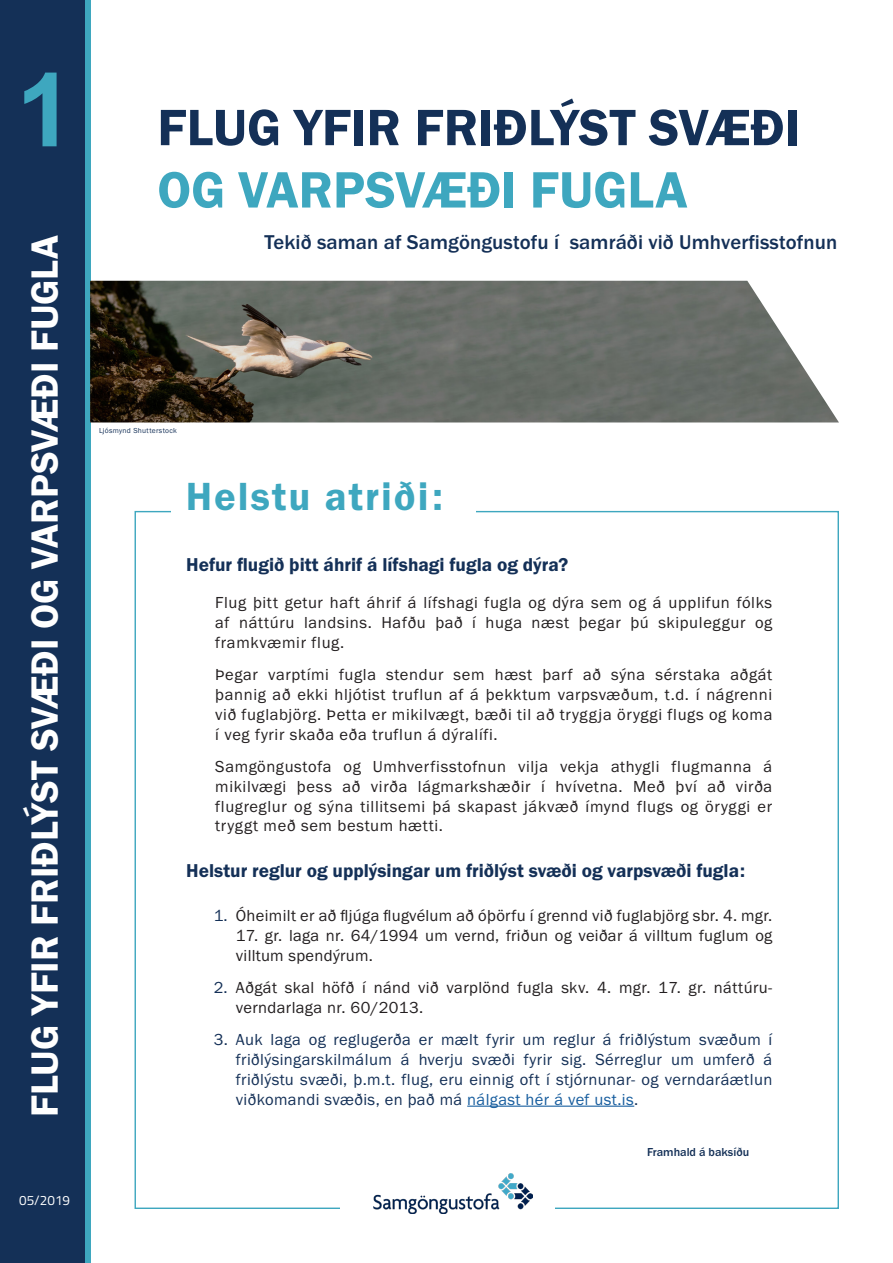
<style>
.page{position:relative;width:893px;height:1263px;background:#fff}
.page>*{position:absolute;margin:0;border:0;box-sizing:border-box;transform-origin:0 0}
.t1{font:700 102.6px "Arial";color:#3ea7bf}
.t2{font:52.95px/62.4px "Franklin Gothic URW Dem";color:#143057}
.t3{font:40.65px "Franklin Gothic URW Dem";letter-spacing:.05em;color:#3ea7bf}
.t4{font:39.3px "Franklin Gothic URW Dem";color:#fff}
.t5{font:500 20.7px "Franklin Gothic URW";letter-spacing:.005em;color:#143057}
.Millifyrirsagnir{font:19.35px "Franklin Gothic URW Dem";color:#143057}
.Aðaltexti{font:16.5px/19.8px "Franklin Gothic URW Boo";letter-spacing:.025em;color:#231f20;text-align:justify}
.Upptalning_með_booki{font:16.5px/19.8px "Franklin Gothic URW Boo";letter-spacing:.025em;color:#143057;text-align:justify}
.Aðaltexti-2{font:13.5px "Titillium";color:#fff}
.t6{font:500 12px "Franklin Gothic URW";color:#143057}
.t7{font:7.5px "Franklin Gothic URW Boo";letter-spacing:.04em;color:#143057}
.s1{color:#3ea7bf}
.s2{color:#143057}
.s3{color:#175d9e}
</style>
<div class="page">
<svg style="left:84px;top:0;width:6px;height:1263px;background:#3793ad"></svg>
<div style="left:0;top:0;width:84px;height:1263px;background:#143057"></div>
<img style="left:90px;top:281px;width:749px;height:141px">
<hr style="left:467px;top:1105px;width:167px;height:2px;background:#175d9e">
<img style="left:373px;top:1174px;width:160px;height:39px">
<p class="t1" style="left:16px;top:43px;width:59px">1</p>
<p class="t4" style="left:20px;top:1117px;width:883px;rotate:-90deg">FLUG YFIR FRIÐLÝST SVÆÐI OG VARPSVÆÐI FUGLA</p>
<p class="Aðaltexti-2" style="left:19px;top:1190px;width:52px">05/2019</p>
<p class="t2" style="left:157px;top:95px;width:644px">FLUG YFIR FRIÐLÝST SVÆÐI<br><span class="s1">OG VARPSVÆÐI FUGLA</span></p>
<p class="t5" style="left:264px;top:229px;width:574px">Tekið saman af Samgöngustofu í samráði við Umhverfisstofnun</p>
<p class="t7" style="left:99px;top:426px;width:79px">Ljósmynd Shutterstock</p>
<p class="t3" style="left:186px;top:471px;width:259px">Helstu atriði:</p>
<p class="Millifyrirsagnir" style="left:186px;top:552px;width:383px">Hefur flugið þitt áhrif á lífshagi fugla og dýra?</p>
<p class="Aðaltexti" style="left:215px;top:593px;width:558px">Flug þitt getur haft áhrif á lífshagi fugla og dýra sem og á upplifun fólks af náttúru landsins. Hafðu það í huga næst þegar þú skipuleggur og framkvæmir flug.</p>
<p class="Aðaltexti" style="left:215px;top:664px;width:559px">Þegar varptími fugla stendur sem hæst þarf að sýna sérstaka aðgát þannig að ekki hljótist truflun af á þekktum varpsvæðum, t.d. í nágrenni við fuglabjörg. Þetta er mikilvægt, bæði til að tryggja öryggi flugs og koma í veg fyrir skaða eða truflun á dýralífi.</p>
<p class="Aðaltexti" style="left:215px;top:756px;width:559px">Samgöngustofa og Umhverfisstofnun vilja vekja athygli flugmanna á mikilvægi þess að virða lágmarkshæðir í hvívetna. Með því að virða flugreglur og sýna tillitsemi þá skapast jákvæð ímynd flugs og öryggi er tryggt með sem bestum hætti.</p>
<p class="Millifyrirsagnir" style="left:186px;top:858px;width:560px">Helstur reglur og upplýsingar um friðlýst svæði og varpsvæði fugla:</p>
<p class="Aðaltexti" style="left:214px;top:905px;width:560px"><span class="s2">1.</span> Óheimilt er að fljúga flugvélum að óþörfu í grennd við fuglabjörg sbr. 4. mgr.</p>
<p class="Aðaltexti" style="left:236px;top:925px;width:538px">17. gr. laga nr. 64/1994 um vernd, friðun og veiðar á villtum fuglum og villtum spendýrum.</p>
<p class="Aðaltexti" style="left:236px;top:977px;width:538px;text-indent:-22px"><span class="s2">2.</span> Aðgát skal höfð í nánd við varplönd fugla skv. 4. mgr. 17. gr. náttúru&shy;verndarlaga nr. 60/2013.</p>
<p class="Upptalning_með_booki" style="left:236px;top:1029px;width:538px;text-indent:-22px">3. Auk laga og reglugerða er mælt fyrir um reglur á friðlýstum svæðum í friðlýsingarskilmálum á hverju svæði fyrir sig. Sérreglur um umferð á friðlýstu svæði, þ.m.t. flug, eru einnig oft í stjórnunar- og verndaráætlun viðkomandi svæðis, en það má <span class="s3">nálgast hér á vef ust.is</span>.</p>
<p class="t6" style="left:647px;top:1144px;width:104px">Framhald á baksíðu</p>
</div>
